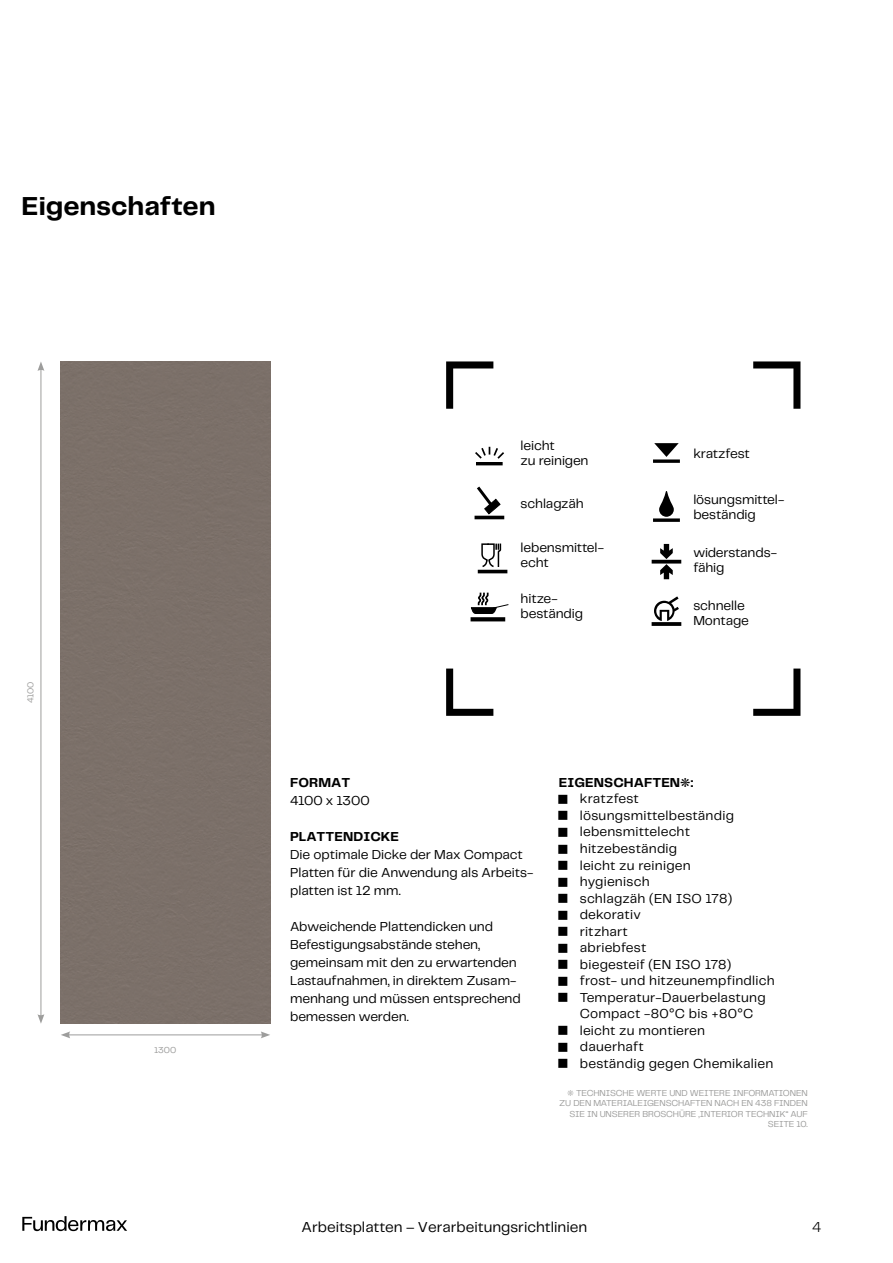
<style>
.page{position:relative;width:893px;height:1263px;background:#fff}
.page>*{position:absolute;margin:0;border:0;box-sizing:border-box;transform-origin:0 0}
.t1{font:700 27px "Telegraf";color:#000}
.t2{font:15px "Telegraf";color:#000}
.t3{font:300 15px "Telegraf";color:#000}
.t4{font:13.5px/16.5px "Telegraf";color:#000}
.t5{font:700 13.5px "Telegraf";letter-spacing:.005em;color:#000}
.t6{font:9px/10.5px "Telegraf";letter-spacing:-.015em;color:#9d9d9c;text-align:right}
</style>
<div class="page">
<svg style="left:22px;top:1216px;width:105px;height:15px"></svg>
<hr style="left:476px;top:462px;width:27px;height:3px;background:#000">
<svg style="left:475px;top:447px;width:29px;height:12px"></svg>
<svg style="left:471px;top:617px;width:34px;height:4px"></svg>
<svg style="left:471px;top:592px;width:38px;height:22px"></svg>
<hr style="left:478px;top:570px;width:29px;height:3px;background:#000">
<svg style="left:481px;top:543px;width:21px;height:24px"></svg>
<hr style="left:475px;top:516px;width:29px;height:3px;background:#000">
<svg style="left:477px;top:486px;width:24px;height:29px"></svg>
<svg style="left:653px;top:518px;width:27px;height:4px"></svg>
<svg style="left:659px;top:491px;width:15px;height:26px"></svg>
<svg style="left:654px;top:443px;width:25px;height:14px"></svg>
<svg style="left:653px;top:459px;width:27px;height:4px"></svg>
<hr style="left:652px;top:560px;width:29px;height:3px;background:#000">
<svg style="left:660px;top:544px;width:13px;height:35px"></svg>
<svg style="left:652px;top:622px;width:29px;height:4px"></svg>
<svg style="left:654px;top:596px;width:25px;height:25px"></svg>
<svg style="left:753px;top:668px;width:47px;height:48px"></svg>
<svg style="left:446px;top:668px;width:47px;height:48px"></svg>
<svg style="left:753px;top:361px;width:47px;height:48px"></svg>
<svg style="left:446px;top:361px;width:47px;height:48px"></svg>
<div style="left:60px;top:361px;width:210px;height:663px;background:#7b7069"></div>
<hr style="left:41px;top:369px;width:1px;height:647px;background:#9d9d9c">
<svg style="left:37px;top:362px;width:7px;height:9px"></svg>
<svg style="left:37px;top:1014px;width:7px;height:10px"></svg>
<hr style="left:68px;top:1034px;width:195px;height:1px;background:#9d9d9c">
<svg style="left:61px;top:1031px;width:9px;height:7px"></svg>
<svg style="left:261px;top:1031px;width:9px;height:7px"></svg>
<h1 class="t1" style="left:22px;top:187px;width:195px">Eigenschaften</h1>
<p class="t6" style="left:25px;top:703px;width:23px;rotate:-90deg">4100</p>
<p class="t6" style="left:154px;top:1044px;width:24px">1300</p>
<p class="t4" style="left:521px;top:438px;width:69px;line-height:15px">leicht<br>zu reinigen</p>
<p class="t4" style="left:521px;top:495px;width:64px">schlagzäh</p>
<p class="t4" style="left:521px;top:540px;width:85px;line-height:15px">lebensmittel&shy;echt</p>
<p class="t4" style="left:521px;top:590px;width:64px;line-height:15px">hitze&shy;beständig</p>
<p class="t4" style="left:693px;top:445px;width:58px">kratzfest</p>
<p class="t4" style="left:693px;top:491px;width:92px;line-height:15px">lösungsmittel&shy;beständig</p>
<p class="t4" style="left:693px;top:544px;width:85px;line-height:15px">widerstands&shy;fähig</p>
<p class="t4" style="left:693px;top:597px;width:57px;line-height:15px">schnelle<br>Montage</p>
<p class="t5" style="left:290px;top:774px;width:62px">FORMAT</p>
<p class="t4" style="left:290px;top:792px;width:81px">4100 x 1300</p>
<p class="t5" style="left:290px;top:828px;width:110px">PLATTENDICKE</p>
<p class="t4" style="left:290px;top:845px;width:245px;line-height:18px">Die optimale Dicke der Max Compact<br>Platten für die Anwendung als Arbeits&shy;platten ist 12 mm.</p>
<p class="t4" style="left:290px;top:917px;width:232px;line-height:18px">Abweichende Plattendicken und<br>Befestigungsabstände stehen, gemeinsam mit den zu erwartenden<br>Lastaufnahmen, in direktem Zusam&shy;menhang und müssen entsprechend bemessen werden.</p>
<p class="t5" style="left:559px;top:774px;width:136px">EIGENSCHAFTEN*:</p>
<p class="t4" style="left:580px;top:790px;width:196px">kratzfest lösungsmittelbeständig lebensmittelecht hitzebeständig<br>leicht zu reinigen<br>hygienisch<br>schlagzäh (EN ISO 178) dekorativ<br>ritzhart<br>abriebfest<br>biegesteif (EN ISO 178)<br>frost- und hitzeunempfindlich<br>Temperatur-Dauerbelastung<br>Compact -80°C bis +80°C leicht zu montieren<br>dauerhaft<br>beständig gegen Chemikalien</p>
<p class="t6" style="left:559px;top:1087px;width:250px">* TECHNISCHE WERTE UND WEITERE INFORMATIONEN ZU DEN MATERIALEIGENSCHAFTEN NACH EN 438 FINDEN SIE IN UNSERER BROSCHÜRE „INTERIOR TECHNIK“ AUF SEITE 10.</p>
<p class="t2" style="left:302px;top:1217px;width:287px">Arbeitsplatten – Verarbeitungsrichtlinien</p>
<p class="t3" style="left:812px;top:1217px;width:11px">4</p>
</div>
